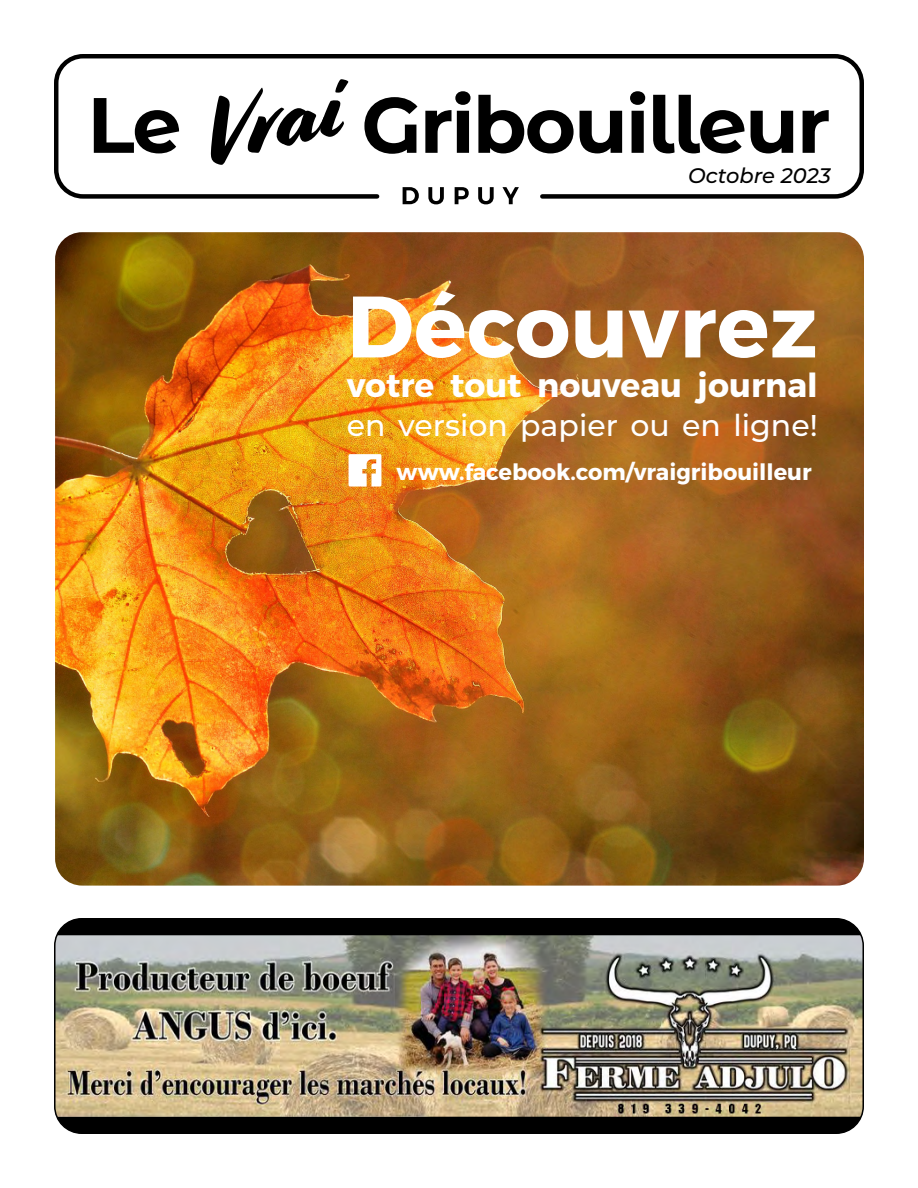
<style>
.page{position:relative;width:918px;height:1188px;background:#fff}
.page>*{position:absolute;margin:0;border:0;box-sizing:border-box;transform-origin:0 0}
.t1{font:700 87px "Montserrat";letter-spacing:.005em;color:#fff}
.t2{font:700 33px "Montserrat";color:#fff}
.t3{font:500 30px "Montserrat";color:#fff}
.t4{font:700 22.5px "Montserrat";color:#fff}
.t5{font:italic 500 21px "Montserrat";color:#000}
</style>
<div class="page">
<div style="left:55px;top:919px;width:808px;height:214px;background:#000;border-radius:27px"></div>
<img style="left:57px;top:935px;width:804px;height:182px">
<div style="left:54px;top:918px;width:810px;height:216px;border:2px solid #000;border-radius:27px"></div>
<img style="left:55px;top:232px;width:809px;height:654px">
<svg style="left:94px;top:98px;width:85px;height:55px"></svg>
<svg style="left:364px;top:97px;width:53px;height:57px"></svg>
<svg style="left:425px;top:91px;width:46px;height:62px"></svg>
<svg style="left:478px;top:95px;width:96px;height:58px"></svg>
<svg style="left:580px;top:111px;width:42px;height:42px"></svg>
<svg style="left:630px;top:91px;width:15px;height:62px"></svg>
<svg style="left:653px;top:95px;width:92px;height:58px"></svg>
<svg style="left:751px;top:111px;width:42px;height:42px"></svg>
<svg style="left:803px;top:110px;width:26px;height:43px"></svg>
<svg style="left:403px;top:187px;width:16px;height:17px"></svg>
<svg style="left:428px;top:187px;width:16px;height:17px"></svg>
<svg style="left:455px;top:187px;width:14px;height:17px"></svg>
<svg style="left:478px;top:187px;width:16px;height:17px"></svg>
<svg style="left:502px;top:187px;width:17px;height:17px"></svg>
<svg style="left:211px;top:79px;width:138px;height:86px"></svg>
<div style="left:54px;top:54px;width:810px;height:145px;border:4px solid #000;border-radius:27px"></div>
<svg style="left:349px;top:454px;width:32px;height:33px"></svg>
<p class="t5" style="left:688px;top:161px;width:144px">Octobre 2023</p>
<h1 class="t1" style="left:347px;top:273px;width:472px">Découvrez</h1>
<h2 class="t2" style="left:347px;top:365px;width:472px">votre tout nouveau journal</h2>
<h3 class="t3" style="left:347px;top:404px;width:472px">en version papier ou en ligne!</h3>
<p class="t4" style="left:397px;top:458px;width:417px">www.facebook.com/vraigribouilleur</p>
</div>
